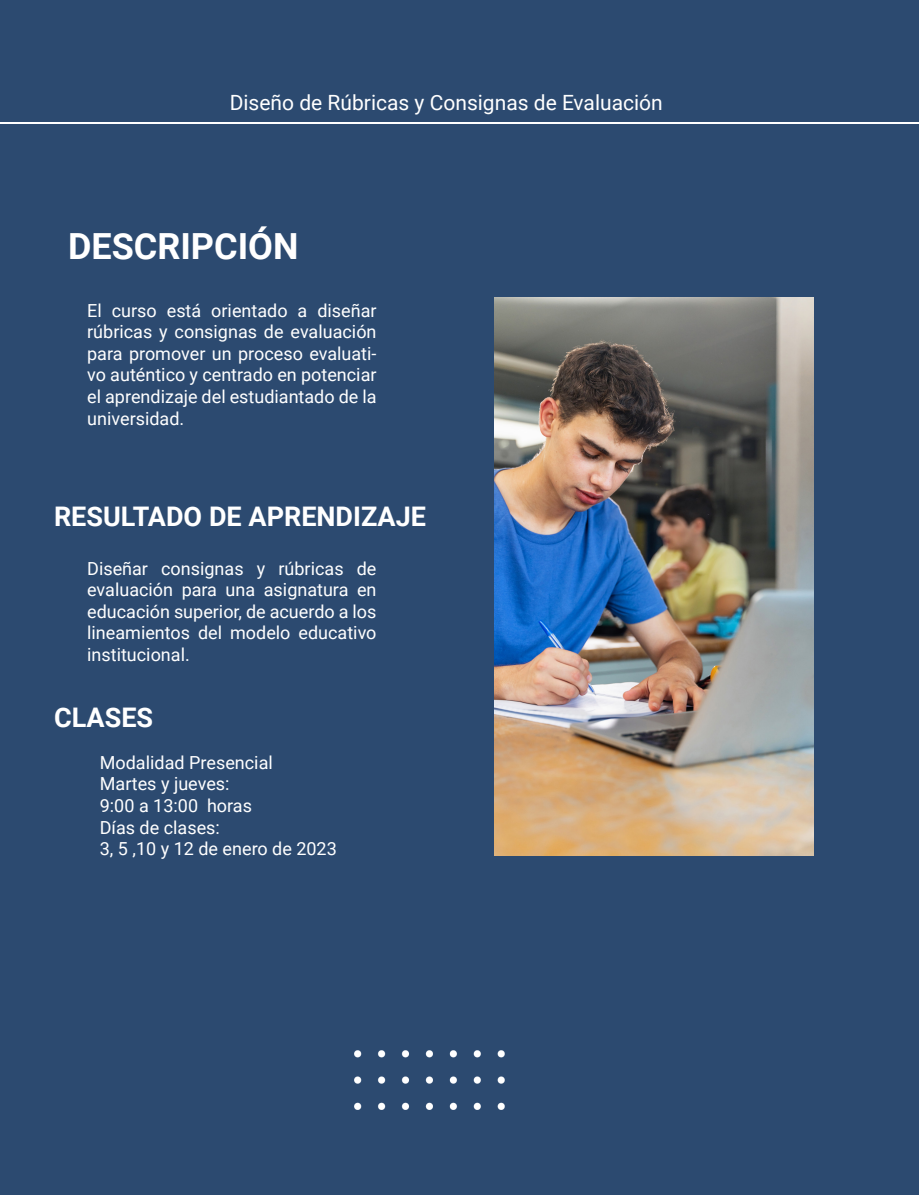
<style>
.page{position:relative;width:919px;height:1195px;background:#fff}
.page>*{position:absolute;margin:0;border:0;box-sizing:border-box;transform-origin:0 0}
.t1{font:700 36px "Roboto";color:#fff}
.t2{font:700 27px "Roboto";color:#fff}
.t3{font:21px "Roboto";color:#fff}
.t4{font:18px/21.6px "Roboto";color:#fff;text-align:justify}
</style>
<div class="page">
<div style="left:0;top:0;width:918px;height:1195px;background:#2c4a70"></div>
<hr style="left:918px;top:0;width:1px;height:1195px;background:#2c4a70">
<hr style="left:0;top:122px;width:918px;height:1px;background:#fff">
<img style="left:355px;top:1051px;width:150px;height:59px">
<img style="left:495px;top:298px;width:318px;height:557px">
<p class="t3" style="left:230px;top:88px;width:434px">Diseño de Rúbricas y Consignas de Evaluación</p>
<p class="t1" style="left:68px;top:221px;width:232px">DESCRIPCIÓN</p>
<p class="t4" style="left:87px;top:299px;width:291px">El curso está orientado a diseñar rúbricas y consignas de evaluación para promover un proceso evaluati&shy;vo auténtico y centrado en potenciar el aprendizaje del estudiantado de la universidad.</p>
<p class="t2" style="left:54px;top:497px;width:373px">RESULTADO DE APRENDIZAJE</p>
<p class="t4" style="left:87px;top:557px;width:291px">Diseñar consignas y rúbricas de evaluación para una asignatura en educación superior, de acuerdo a los lineamientos del modelo educativo institucional.</p>
<p class="t2" style="left:54px;top:699px;width:101px">CLASES</p>
<p class="t4" style="left:100px;top:751px;width:174px">Modalidad Presencial</p>
<p class="t4" style="left:100px;top:772px;width:131px">Martes y jueves:</p>
<p class="t4" style="left:100px;top:794px;width:154px">9:00 a 13:00 horas</p>
<p class="t4" style="left:100px;top:816px;width:122px">Días de clases:</p>
<p class="t4" style="left:100px;top:837px;width:238px">3, 5 ,10 y 12 de enero de 2023</p>
</div>
